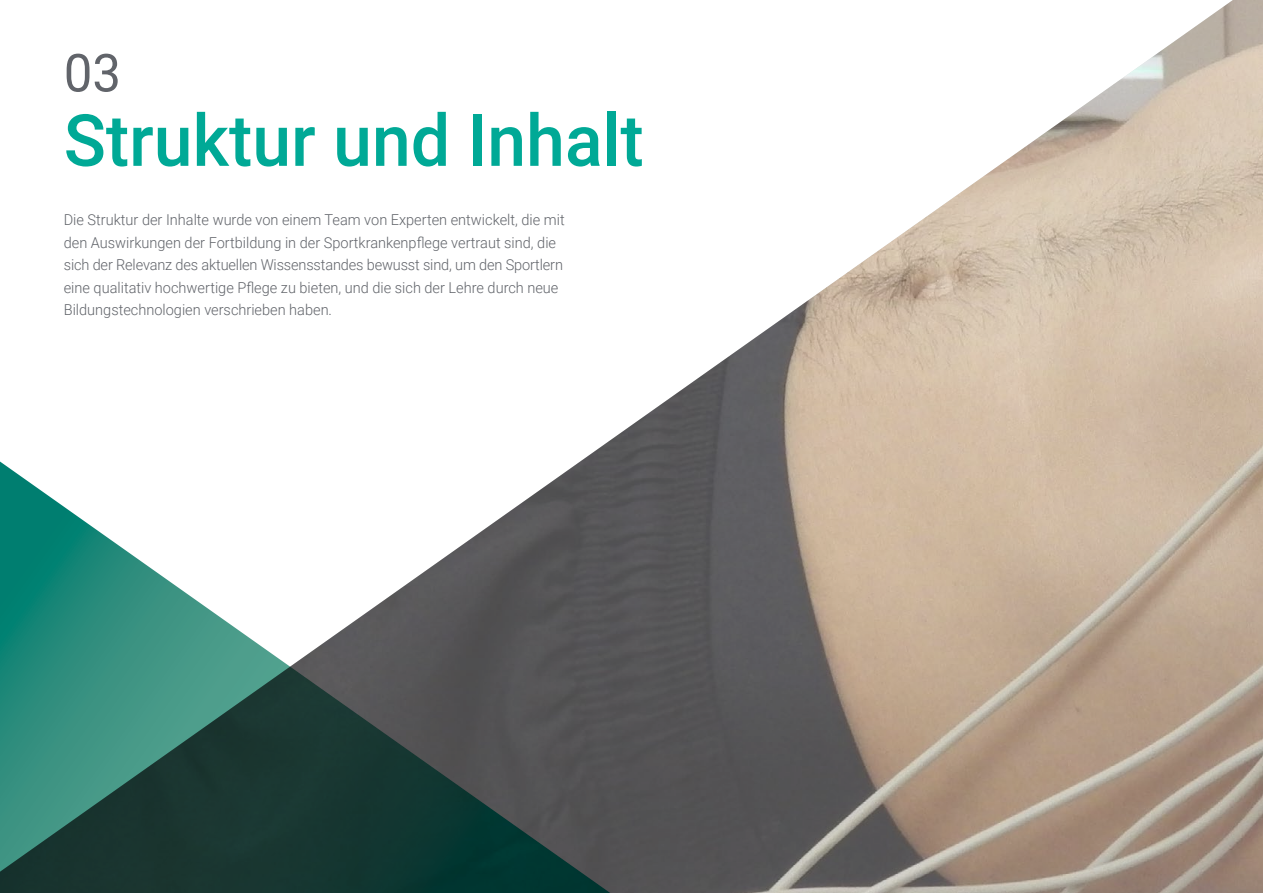
<style>
.page{position:relative;width:1263px;height:893px;background:#fff}
.page>*{position:absolute;margin:0;border:0;box-sizing:border-box;transform-origin:0 0}
.t1{font:500 72px "Roboto";color:#00a996}
.t2{font:52.5px "Roboto";color:#61646a}
.t3{font:300 15px/22.5px "Roboto";color:#61646a}
</style>
<div class="page">
<img style="left:602px;top:0;width:661px;height:893px">
<svg style="left:0;top:446px;width:640px;height:447px"></svg>
<h2 class="t2" style="left:64px;top:36px;width:59px">03</h2>
<h1 class="t1" style="left:64px;top:90px;width:581px">Struktur und Inhalt</h1>
<p class="t3" style="left:64px;top:208px;width:502px">Die Struktur der Inhalte wurde von einem Team von Experten entwickelt, die mit den Auswirkungen der Fortbildung in der Sportkrankenpflege vertraut sind, die sich der Relevanz des aktuellen Wissensstandes bewusst sind, um den Sportlern eine qualitativ hochwertige Pflege zu bieten, und die sich der Lehre durch neue Bildungstechnologien verschrieben haben.</p>
</div>
